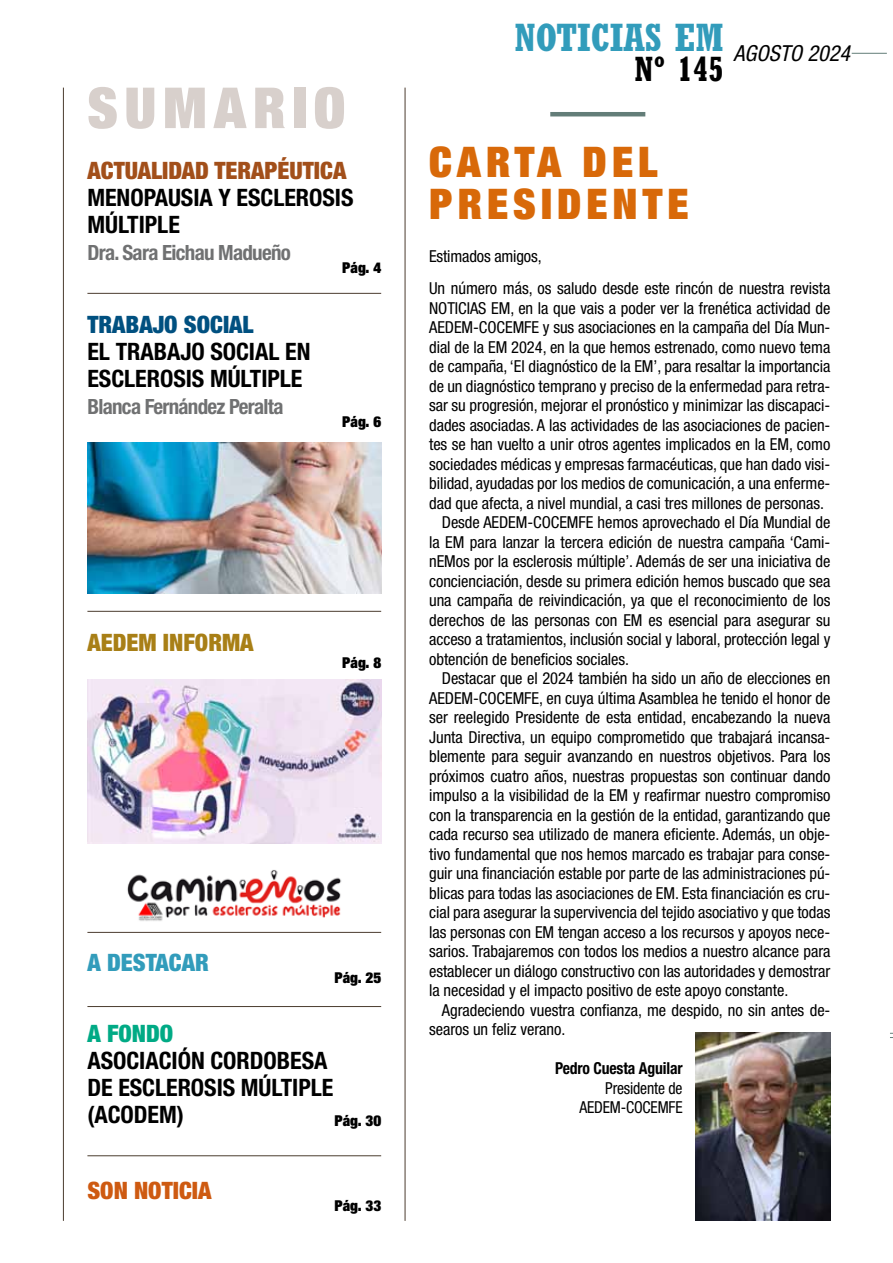
<style>
.page{position:relative;width:893px;height:1263px;background:#fff}
.page>*{position:absolute;margin:0;border:0;box-sizing:border-box;transform-origin:0 0}
.t1{font:900 expanded 56.55px "Helvetica Neue";color:#d8d0cc}
.t2{font:900 expanded 42.3px "Helvetica Neue";color:#d86909}
.t3{font:700 condensed 38.85px "Rockwell";color:#329cbb}
.t4{font:700 condensed 34.5px "Rockwell";color:#000}
.t5{font:700 condensed 24px/27px "Helvetica Neue";color:#000}
.t6{font:900 condensed 24px "Helvetica Neue";color:#a24f1a}
.t7{font:900 condensed 24px "Helvetica Neue";color:#005080}
.t8{font:900 condensed 24px "Helvetica Neue";color:#a87f16}
.t9{font:900 condensed 24px "Helvetica Neue";color:#ce5a11}
.t10{font:900 condensed 24px "Helvetica Neue";color:#329cbb}
.t11{font:900 condensed 24px "Helvetica Neue";color:#00aa85}
.t12{font:italic condensed 22.05px "Helvetica Neue";color:#000}
.t13{font:700 condensed 21px "Helvetica Neue";letter-spacing:-.035em;color:#707172}
.t14{font:condensed 16.5px/32.2px "Helvetica Neue";letter-spacing:-.005em;color:#000}
.t15{font:condensed 16.5px/19.5px "Helvetica Neue";letter-spacing:-.005em;color:#000;text-align:right;scale:.95 1}
.t16{font:700 condensed 16.5px "Helvetica Neue";letter-spacing:-.01em;color:#000;scale:.95 1}
.t17{font:900 expanded 15px "Helvetica Neue";color:#000}
</style>
<div class="page">
<hr style="left:550px;top:112px;width:95px;height:4px;background:#637d78">
<hr style="left:852px;top:53px;width:35px;height:1px;background:#637d78">
<img style="left:695px;top:1033px;width:135px;height:187px">
<hr style="left:405px;top:88px;width:1px;height:1133px;background:#4b3c2f">
<hr style="left:63px;top:88px;width:1px;height:1133px;background:#4b3c2f">
<hr style="left:87px;top:293px;width:294px;height:1px;background:#4b3c2f">
<hr style="left:87px;top:611px;width:294px;height:1px;background:#4b3c2f">
<hr style="left:87px;top:932px;width:294px;height:1px;background:#4b3c2f">
<hr style="left:87px;top:1006px;width:294px;height:1px;background:#4b3c2f">
<hr style="left:87px;top:1155px;width:294px;height:1px;background:#4b3c2f">
<img style="left:87px;top:442px;width:294px;height:152px">
<img style="left:87px;top:680px;width:294px;height:164px">
<img style="left:127px;top:870px;width:215px;height:51px">
<h1 class="t1" style="left:87px;top:72px;width:38px">SUMARIO</h1>
<h3 class="t6" style="left:87px;top:156px;width:260px">ACTUALIDAD TERAPÉUTICA</h3>
<h3 class="t5" style="left:87px;top:184px;width:268px">MENOPAUSIA Y ESCLEROSIS<br>MÚLTIPLE</h3>
<p class="t13" style="left:87px;top:240px;width:205px">DRA. SARA EICHAU MADUEÑO</p>
<p class="t17" style="left:342px;top:258px;width:40px">PÁG. 4</p>
<h3 class="t7" style="left:87px;top:310px;width:168px">TRABAJO SOCIAL</h3>
<h3 class="t5" style="left:87px;top:338px;width:136px">EL TRABAJO SOCIAL</h3>
<h3 class="t5" style="left:285px;top:338px;width:13px">EN</h3>
<h3 class="t5" style="left:87px;top:365px;width:13px">ESCLEROSIS</h3>
<h3 class="t5" style="left:210px;top:365px;width:13px">MÚLTIPLE</h3>
<p class="t13" style="left:87px;top:394px;width:198px">BLANCA FERNÁNDEZ PERALTA</p>
<p class="t17" style="left:342px;top:412px;width:40px">PÁG. 6</p>
<h3 class="t8" style="left:87px;top:627px;width:168px">AEDEM INFORMA</h3>
<p class="t17" style="left:342px;top:653px;width:40px">PÁG. 8</p>
<h3 class="t10" style="left:87px;top:948px;width:123px">A DESTACAR</h3>
<p class="t17" style="left:334px;top:968px;width:48px">PÁG. 25</p>
<h3 class="t11" style="left:87px;top:1018px;width:87px">A FONDO</h3>
<h3 class="t5" style="left:87px;top:1046px;width:26px">ASOCIACI</h3>
<h3 class="t5" style="left:178px;top:1046px;width:47px">ÓN CORDO</h3>
<h3 class="t5" style="left:277px;top:1046px;width:27px">BESA</h3>
<h3 class="t5" style="left:87px;top:1073px;width:56px">DE ESCLEROSIS</h3>
<h3 class="t5" style="left:241px;top:1073px;width:30px">MÚLTIPLE</h3>
<h3 class="t5" style="left:87px;top:1100px;width:35px">(ACODEM</h3>
<h3 class="t5" style="left:177px;top:1100px;width:9px">)</h3>
<p class="t17" style="left:334px;top:1111px;width:48px">PÁG. 30</p>
<h3 class="t9" style="left:87px;top:1175px;width:126px">SON NOTICIA</h3>
<p class="t17" style="left:334px;top:1196px;width:48px">PÁG. 33</p>
<h3 class="t3" style="left:514px;top:16px;width:211px">NOTICIAS EM</h3>
<h3 class="t4" style="left:634px;top:49px;width:90px">Nº 145</h3>
<h3 class="t12" style="left:733px;top:41px;width:118px">AGOSTO 2024</h3>
<h2 class="t2" style="left:429px;top:135px;width:28px">CARTA</h2>
<h2 class="t2" style="left:583px;top:135px;width:26px">DEL</h2>
<h2 class="t2" style="left:429px;top:177px;width:27px">PRESIDENTE</h2>
<p class="t14" style="left:429px;top:240px;width:403px">Estimados amigos,<br>Un número más, os saludo desde este rincón de nuestra revista</p>
<p class="t14" style="left:429px;top:291px;width:403px">NOTICIAS EM, en la que vais a poder ver la frenética actividad de</p>
<p class="t14" style="left:429px;top:311px;width:403px">AEDEM-COCEMFE y sus asociaciones en la campaña del Día Mun-</p>
<p class="t14" style="left:429px;top:330px;width:403px">dial de la EM 2024, en la que hemos estrenado, como nuevo tema</p>
<p class="t14" style="left:429px;top:350px;width:403px">de campaña, ‘El diagnóstico de la EM’, para resaltar la importancia</p>
<p class="t14" style="left:429px;top:370px;width:403px">de un diagnóstico temprano y preciso de la enfermedad para retra-</p>
<p class="t14" style="left:429px;top:389px;width:403px">sar su progresión, mejorar el pronóstico y minimizar las discapaci-</p>
<p class="t14" style="left:429px;top:409px;width:403px">dades asociadas. A las actividades de las asociaciones de pacien-</p>
<p class="t14" style="left:429px;top:428px;width:403px">tes se han vuelto a unir otros agentes implicados en la EM, como</p>
<p class="t14" style="left:429px;top:448px;width:403px">sociedades médicas y empresas farmacéuticas, que han dado visi-</p>
<p class="t14" style="left:429px;top:467px;width:403px">bilidad, ayudadas por los medios de comunicación, a una enferme-</p>
<p class="t14" style="left:429px;top:487px;width:396px">dad que afecta, a nivel mundial, a casi tres millones de personas.</p>
<p class="t14" style="left:442px;top:506px;width:390px">Desde AEDEM-COCEMFE hemos aprovechado el Día Mundial de</p>
<p class="t14" style="left:429px;top:526px;width:403px">la EM para lanzar la tercera edición de nuestra campaña ‘Cami-</p>
<p class="t14" style="left:429px;top:545px;width:403px">nEMos por la esclerosis múltiple’. Además de ser una iniciativa de</p>
<p class="t14" style="left:429px;top:565px;width:403px">concienciación, desde su primera edición hemos buscado que sea</p>
<p class="t14" style="left:429px;top:584px;width:403px">una campaña de reivindicación, ya que el reconocimiento de los</p>
<p class="t14" style="left:429px;top:604px;width:403px">derechos de las personas con EM es esencial para asegurar su</p>
<p class="t14" style="left:429px;top:623px;width:403px">acceso a tratamientos, inclusión social y laboral, protección legal y</p>
<p class="t14" style="left:429px;top:643px;width:202px">obtención de beneficios sociales.</p>
<p class="t14" style="left:442px;top:662px;width:390px">Destacar que el 2024 también ha sido un año de elecciones en</p>
<p class="t14" style="left:429px;top:682px;width:403px">AEDEM-COCEMFE, en cuya última Asamblea he tenido el honor de</p>
<p class="t14" style="left:429px;top:701px;width:403px">ser reelegido Presidente de esta entidad, encabezando la nueva</p>
<p class="t14" style="left:429px;top:721px;width:403px">Junta Directiva, un equipo comprometido que trabajará incansa-</p>
<p class="t14" style="left:429px;top:740px;width:403px">blemente para seguir avanzando en nuestros objetivos. Para los</p>
<p class="t14" style="left:429px;top:760px;width:403px">próximos cuatro años, nuestras propuestas son continuar dando</p>
<p class="t14" style="left:429px;top:779px;width:403px">impulso a la visibilidad de la EM y reafirmar nuestro compromiso</p>
<p class="t14" style="left:429px;top:799px;width:403px">con la transparencia en la gestión de la entidad, garantizando que</p>
<p class="t14" style="left:429px;top:818px;width:403px">cada recurso sea utilizado de manera eficiente. Además, un obje-</p>
<p class="t14" style="left:429px;top:838px;width:403px">tivo fundamental que nos hemos marcado es trabajar para conse-</p>
<p class="t14" style="left:429px;top:857px;width:403px">guir una financiación estable por parte de las administraciones pú-</p>
<p class="t14" style="left:429px;top:877px;width:403px">blicas para todas las asociaciones de EM. Esta financiación es cru-</p>
<p class="t14" style="left:429px;top:896px;width:403px">cial para asegurar la supervivencia del tejido asociativo y que todas</p>
<p class="t14" style="left:429px;top:916px;width:403px">las personas con EM tengan acceso a los recursos y apoyos nece-</p>
<p class="t14" style="left:429px;top:935px;width:403px">sarios. Trabajaremos con todos los medios a nuestro alcance para</p>
<p class="t14" style="left:429px;top:955px;width:403px">establecer un diálogo constructivo con las autoridades y demostrar</p>
<p class="t14" style="left:429px;top:974px;width:361px">la necesidad y el impacto positivo de este apoyo constante.</p>
<p class="t14" style="left:442px;top:994px;width:390px">Agradeciendo vuestra confianza, me despido, no sin antes de-</p>
<p class="t14" style="left:429px;top:1013px;width:138px">searos un feliz verano.</p>
<p class="t16" style="left:555px;top:1058px;width:136px">PEDRO CUESTA AGUILAR</p>
<p class="t15" style="left:579px;top:1078px;width:110px">Presidente de<br>AEDEM-COCEMFE</p>
</div>
